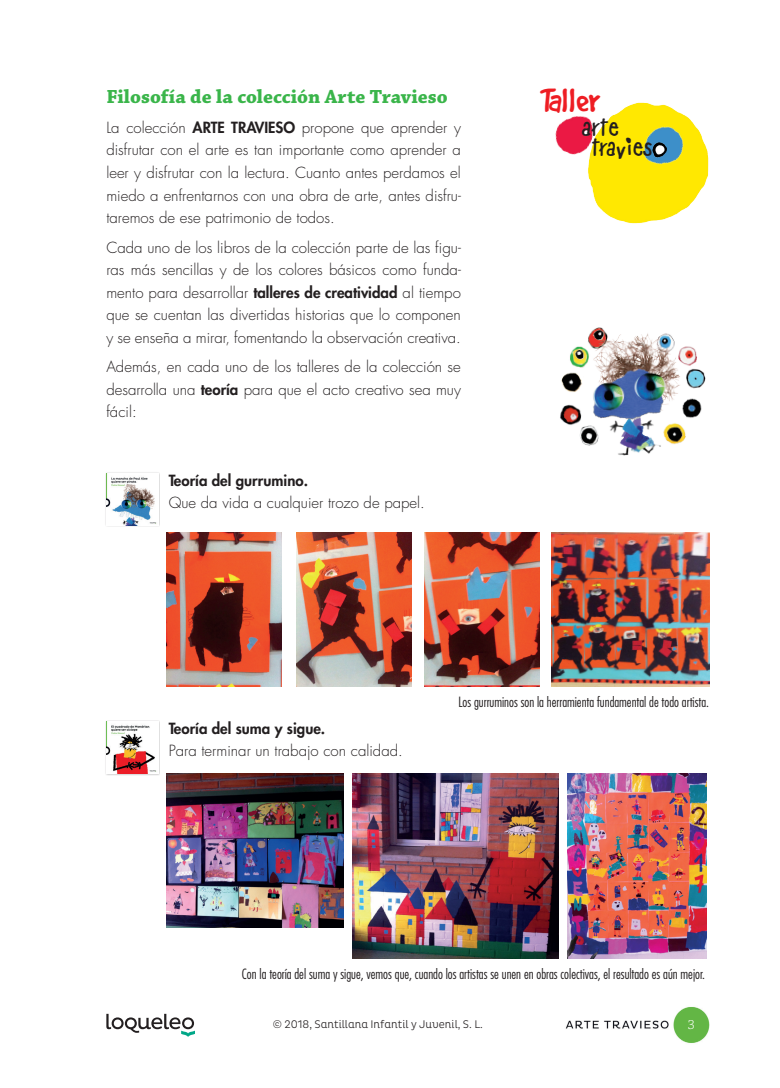
<style>
.page{position:relative;width:780px;height:1088px;background:#fff}
.page>*{position:absolute;margin:0;border:0;box-sizing:border-box;transform-origin:0 0}
.t1{font:36.75px "Good Dog";color:#ee1d23}
.t2{font:27.12px "Bad Dog";color:#231f20}
.t3{font:700 20px "Chaparral Pro";color:#3ab54a}
.t4{font:300 15px/22.5px "Futura Std";color:#231f20;text-align:justify}
.t5{font:800 15px "Futura Std";color:#231f20}
.t6{font:300 condensed 13.75px "Futura Std";color:#231f20}
.t7{font:300 13.75px "Chaparral Pro";color:#fff}
.t8{font:300 11.25px "Pluto Cond";color:#231f20}
.s1{font-weight:800}
</style>
<div class="page">
<img style="left:560px;top:327px;width:146px;height:129px">
<img style="left:166px;top:773px;width:177px;height:154px">
<img style="left:352px;top:773px;width:207px;height:186px">
<img style="left:568px;top:773px;width:138px;height:186px">
<div style="left:104px;top:720px;width:56px;height:55px;background:#231f20;opacity:.35"></div>
<img style="left:106px;top:721px;width:52px;height:52px">
<img style="left:296px;top:533px;width:115px;height:153px">
<img style="left:551px;top:533px;width:158px;height:154px">
<img style="left:167px;top:533px;width:114px;height:153px">
<img style="left:424px;top:533px;width:115px;height:154px">
<div style="left:104px;top:471px;width:56px;height:56px;background:#231f20;opacity:.35"></div>
<img style="left:106px;top:473px;width:52px;height:52px">
<img style="left:555px;top:116px;width:28px;height:39px">
<img style="left:583px;top:102px;width:126px;height:122px">
<img style="left:634px;top:119px;width:58px;height:58px">
<img style="left:652px;top:143px;width:14px;height:14px">
<svg style="left:656px;top:146px;width:8px;height:8px"></svg>
<svg style="left:106px;top:1014px;width:89px;height:23px"></svg>
<img style="left:565px;top:1007px;width:144px;height:36px">
<h3 class="t3" style="left:106px;top:85px;width:343px">Filosofía de la colección Arte Travieso</h3>
<p class="t4" style="left:106px;top:117px;width:356px">La colección <span class="s1">ARTE TRAVIESO</span> propone que aprender y disfrutar con el arte es tan importante como aprender a leer y disfrutar con la lectura. Cuanto antes perdamos el miedo a enfrentarnos con una obra de arte, antes disfru&shy;taremos de ese patrimonio de todos.</p>
<p class="t4" style="left:106px;top:236px;width:356px">Cada uno de los libros de la colección parte de las figu&shy;ras más sencillas y de los colores básicos como funda&shy;mento para desarrollar <span class="s1">talleres de creatividad</span> al tiempo que se cuentan las divertidas historias que lo componen y se enseña a mirar, fomentando la observación creativa.</p>
<p class="t4" style="left:106px;top:356px;width:356px">Además, en cada uno de los talleres de la colección se desarrolla una <span class="s1">teoría</span> para que el acto creativo sea muy fácil:</p>
<p class="t5" style="left:169px;top:471px;width:141px">Teoría del gurrumino.</p>
<p class="t4" style="left:169px;top:492px;width:257px">Que da vida a cualquier trozo de papel.</p>
<h1 class="t1" style="left:540px;top:81px;width:62px">Taller</h1>
<h2 class="t2" style="left:582px;top:115px;width:38px">arTe</h2>
<h2 class="t2" style="left:592px;top:135px;width:62px">Travies</h2>
<p class="t5" style="left:169px;top:719px;width:158px">Teoría del suma y sigue.</p>
<p class="t4" style="left:169px;top:740px;width:235px">Para terminar un trabajo con calidad.</p>
<p class="t6" style="left:458px;top:693px;width:252px">Los gurruminos son la herramienta fundamental de todo artista.</p>
<p class="t6" style="left:242px;top:965px;width:464px">Con la teoría del suma y sigue, vemos que, cuando los artistas se unen en obras colectivas, el resultado es aún mejor.</p>
<p class="t8" style="left:273px;top:1018px;width:212px">© 2018, Santillana Infantil y Juvenil, S. L.</p>
<p class="t7" style="left:687px;top:1017px;width:9px">3</p>
</div>
